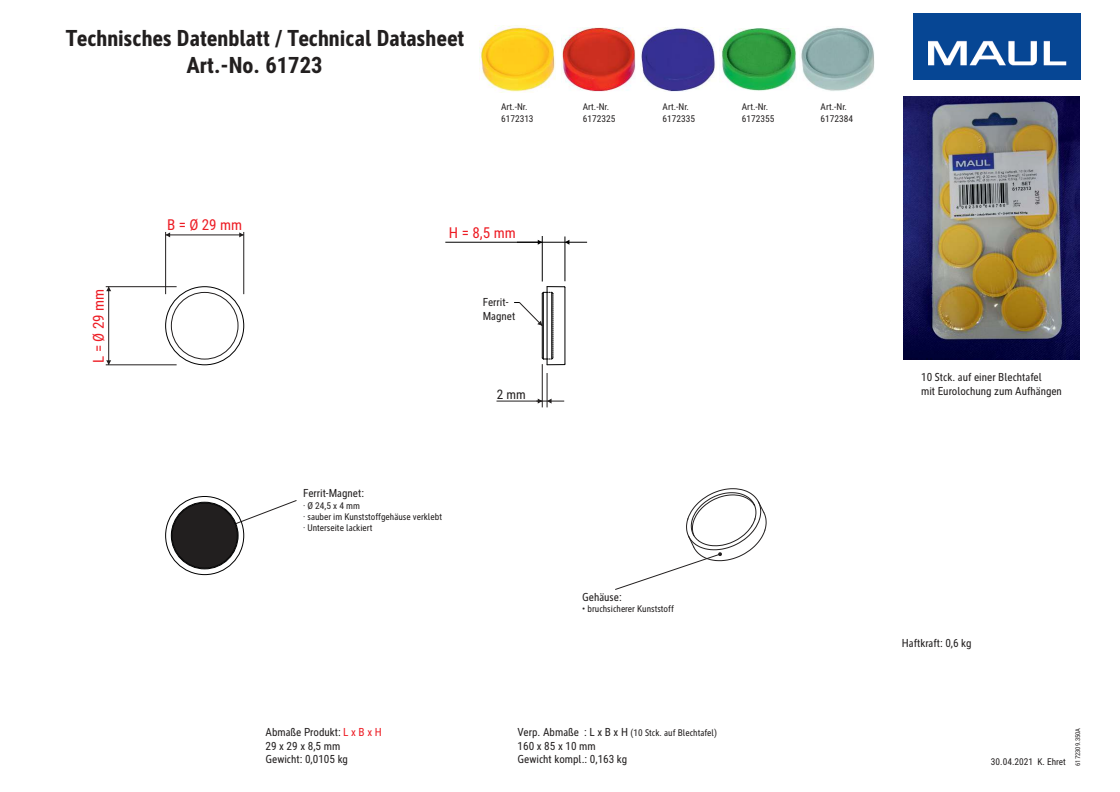
<style>
.page{position:relative;width:1120px;height:792px;background:#fff}
.page>*{position:absolute;margin:0;border:0;box-sizing:border-box;transform-origin:0 0}
.t1{font:700 condensed 22.6px/27.1px "MAUL";color:#221f1f}
.t2{font:condensed 15.1px "MAUL";color:#ed1c24}
.t3{font:condensed 13.2px "MAUL";color:#221f1f}
.t4{font:condensed 11.3px/13.5px "MAUL";color:#221f1f}
.t5{font:condensed 9.4px/11.3px "MAUL";color:#221f1f}
.t6{font:condensed 6.6px "MAUL";color:#221f1f}
.s1{color:#ed1c24}
.s2{font-size:11.3px}
</style>
<div class="page">
<img style="left:914px;top:13px;width:166px;height:66px">
<hr style="left:542px;top:236px;width:1px;height:46px;background:#000">
<hr style="left:565px;top:236px;width:1px;height:45px;background:#000">
<hr style="left:517px;top:242px;width:48px;height:1px;background:#000">
<hr style="left:244px;top:232px;width:1px;height:62px;background:#221f1f">
<hr style="left:166px;top:235px;width:78px;height:1px;background:#221f1f">
<svg style="left:166px;top:232px;width:4px;height:5px"></svg>
<svg style="left:239px;top:232px;width:5px;height:5px"></svg>
<hr style="left:445px;top:242px;width:97px;height:1px;background:#000">
<svg style="left:538px;top:240px;width:4px;height:5px"></svg>
<svg style="left:565px;top:240px;width:22px;height:5px"></svg>
<img style="left:480px;top:26px;width:75px;height:67px">
<img style="left:562px;top:28px;width:74px;height:63px">
<img style="left:641px;top:28px;width:76px;height:64px">
<img style="left:719px;top:28px;width:77px;height:63px">
<img style="left:801px;top:27px;width:73px;height:64px">
<img style="left:904px;top:96px;width:175px;height:263px">
<hr style="left:165px;top:232px;width:1px;height:62px;background:#221f1f">
<hr style="left:547px;top:373px;width:1px;height:34px;background:#221f1f">
<hr style="left:542px;top:364px;width:1px;height:43px;background:#221f1f">
<hr style="left:497px;top:401px;width:45px;height:1px;background:#221f1f">
<svg style="left:536px;top:399px;width:28px;height:5px"></svg>
<hr style="left:106px;top:287px;width:71px;height:1px;background:#221f1f">
<hr style="left:109px;top:287px;width:1px;height:78px;background:#221f1f">
<svg style="left:106px;top:360px;width:5px;height:5px"></svg>
<svg style="left:106px;top:287px;width:5px;height:4px"></svg>
<hr style="left:106px;top:365px;width:71px;height:1px;background:#221f1f">
<hr style="left:565px;top:287px;width:1px;height:77px;background:#000">
<svg style="left:204px;top:500px;width:92px;height:43px"></svg>
<div style="left:171px;top:292px;width:67px;height:67px;border:1px solid #221f1f;border-radius:50%"></div>
<div style="left:172px;top:503px;width:65px;height:65px;background:#221f1f;border-radius:50%"></div>
<div style="left:172px;top:503px;width:65px;height:65px;border:1px solid #000;border-radius:50%"></div>
<svg style="left:514px;top:286px;width:51px;height:79px"></svg>
<hr style="left:547px;top:287px;width:1px;height:78px;background:#000">
<div style="left:165px;top:496px;width:79px;height:79px;border:1px solid #000;border-radius:50%"></div>
<div style="left:165px;top:286px;width:79px;height:79px;border:1px solid #000;border-radius:50%"></div>
<svg style="left:615px;top:488px;width:152px;height:102px"></svg>
<h1 class="t1" style="left:186px;top:24px;width:280px;text-indent:-121px">Technisches Datenblatt / Technical Datasheet<br>Art.-No. 61723</h1>
<p class="t5" style="left:501px;top:101px;width:34px">Art.-Nr.<br>6172313</p>
<h2 class="t2" style="left:88px;top:363px;width:76px;rotate:-90deg">L = Ø 29 mm</h2>
<h2 class="t2" style="left:167px;top:214px;width:77px">B = Ø 29 mm</h2>
<h2 class="t2" style="left:449px;top:222px;width:68px">H = 8,5 mm</h2>
<p class="t4" style="left:483px;top:295px;width:34px">Ferrit-<br>Magnet</p>
<h3 class="t3" style="left:497px;top:385px;width:30px">2 mm</h3>
<p class="t4" style="left:303px;top:486px;width:62px">Ferrit-Magnet:</p>
<p class="t5" style="left:303px;top:499px;width:141px">· Ø 24,5 x 4 mm<br>· sauber im Kunststoffgehäuse verklebt · Unterseite lackiert</p>
<p class="t5" style="left:583px;top:101px;width:34px">Art.-Nr.<br>6172325</p>
<p class="t5" style="left:663px;top:101px;width:34px">Art.-Nr.<br>6172335</p>
<p class="t5" style="left:742px;top:101px;width:34px">Art.-Nr.<br>6172355</p>
<p class="t5" style="left:821px;top:101px;width:34px">Art.-Nr.<br>6172384</p>
<p class="t4" style="left:582px;top:589px;width:41px">Gehäuse:</p>
<p class="t5" style="left:582px;top:603px;width:93px">• bruchsicherer Kunststoff</p>
<p class="t4" style="left:265px;top:725px;width:118px">Abmaße Produkt: <span class="s1">L x B x H<br></span>29 x 29 x 8,5 mm<br>Gewicht: 0,0105 kg</p>
<p class="t5" style="left:518px;top:727px;width:201px"><span class="s2">Verp. Abmaße : L x B x H</span> (10 Stck. auf Blechtafel)</p>
<p class="t4" style="left:518px;top:738px;width:111px">160 x 85 x 10 mm<br>Gewicht kompl.: 0,163 kg</p>
<p class="t4" style="left:921px;top:370px;width:142px">10 Stck. auf einer Blechtafel<br>mit Eurolochung zum Aufhängen</p>
<p class="t4" style="left:902px;top:636px;width:71px">Haftkraft: 0,6 kg</p>
<p class="t5" style="left:991px;top:756px;width:76px">30.04.2021 K. Ehret</p>
<p class="t6" style="left:1073px;top:766px;width:40px;rotate:-90deg">6172309.350A</p>
</div>
